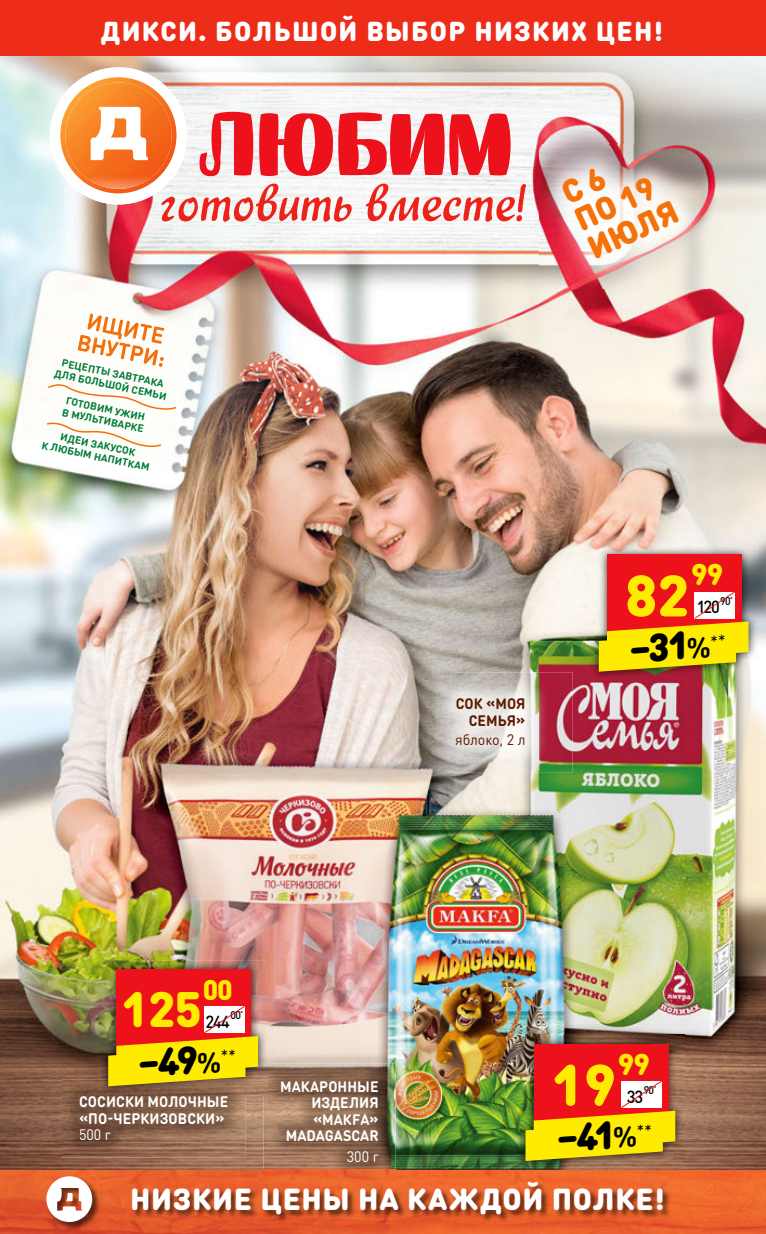
<style>
.page{position:relative;width:766px;height:1234px;background:#fff}
.page>*{position:absolute;margin:0;border:0;box-sizing:border-box;transform-origin:0 0}
.t1{font:900 57.45px "DIN Round Pro";color:#ffeb00}
.t2{font:55.5px "Express C";letter-spacing:.01em;color:#ed231a}
.t3{font:900 49.05px "DIN Round Pro";color:#ffeb00}
.t4{font:900 38.7px "DIN Round Pro";color:#000}
.t5{font:900 32.4px/30.6px "DIN Round Pro";color:#f5710a}
.t6{font:900 30px "DIN Round Pro";letter-spacing:.025em;color:#fff}
.t7{font:900 29.7px "DIN Round Pro";color:#ffeb00}
.t8{font:900 28.05px "DIN Round Pro";color:#ffeb00}
.t9{font:900 27px "DIN Round Pro";letter-spacing:.05em;color:#fff}
.t10{font:500 17.4px "DIN Round Pro";letter-spacing:-.07em;color:#000;scale:.95 1}
.t11{font:700 15px/16.5px "DIN Round Pro";letter-spacing:.005em;color:#fff;scale:.95 1}
.t12{font:700 15px/16.5px "DIN Round Pro";letter-spacing:.005em;color:#5c1a00;text-align:right;scale:.95 1}
.t13{font:15px "DIN Round Pro";color:#5c1a00;scale:.95 1}
.t14{font:15px "DIN Round Pro";color:#fff;scale:.95 1}
.t15{font:500 11.1px "DIN Round Pro";color:#000;scale:.95 1}
.t16{font:700 10.5px/11.9px "DIN Round Pro";color:#007c36;text-align:center}
.s1{font-weight:700;font-size:28.95px}
</style>
<div class="page">
<img style="left:0;top:56px;width:765px;height:1113px">
<svg style="left:48px;top:384px;width:128px;height:25px"></svg>
<svg style="left:47px;top:422px;width:114px;height:25px"></svg>
<div style="left:50px;top:67px;width:137px;height:137px;background:#fff;border-radius:50%"></div>
<svg style="left:60px;top:77px;width:116px;height:116px"></svg>
<img style="left:539px;top:145px;width:168px;height:143px">
<img style="left:451px;top:672px;width:121px;height:100px">
<img style="left:432px;top:674px;width:116px;height:96px">
<img style="left:62px;top:1078px;width:183px;height:78px">
<img style="left:80px;top:1096px;width:148px;height:11px">
<img style="left:263px;top:1063px;width:132px;height:106px">
<img style="left:86px;top:313px;width:79px;height:21px">
<img style="left:77px;top:334px;width:88px;height:33px">
<svg style="left:199px;top:112px;width:311px;height:64px"></svg>
<img style="left:99px;top:959px;width:168px;height:135px">
<img style="left:99px;top:1078px;width:146px;height:16px">
<img style="left:263px;top:1063px;width:4px;height:31px">
<div style="left:116px;top:969px;width:135px;height:85px;background:#ec111a"></div>
<svg style="left:108px;top:1006px;width:150px;height:80px"></svg>
<img style="left:516px;top:1034px;width:168px;height:135px">
<div style="left:533px;top:1043px;width:135px;height:86px;background:#ec111a"></div>
<svg style="left:525px;top:1080px;width:150px;height:80px"></svg>
<img style="left:589px;top:545px;width:168px;height:135px">
<div style="left:606px;top:554px;width:135px;height:86px;background:#ec111a"></div>
<svg style="left:598px;top:591px;width:150px;height:80px"></svg>
<div style="left:0;top:0;width:765px;height:56px;background:#ed2d19"></div>
<img style="left:0;top:1169px;width:765px;height:64px">
<img style="left:46px;top:1175px;width:55px;height:55px">
<svg style="left:46px;top:1175px;width:46px;height:46px"></svg>
<img style="left:132px;top:1181px;width:539px;height:41px">
<h3 class="t9" style="left:101px;top:11px;width:563px">ДИКСИ. БОЛЬШОЙ ВЫБОР НИЗКИХ ЦЕН!</h3>
<h2 class="t2" style="left:159px;top:165px;width:368px">готовить вместе!</h2>
<h3 class="t5" style="left:556px;top:178px;width:97px;rotate:-25deg">С 6<br>ПО 19<br>ИЮЛЯ</h3>
<p class="t16" style="left:58px;top:355px;width:116px;rotate:12deg">РЕЦЕПТЫ ЗАВТРАКА<br>ДЛЯ БОЛЬШОЙ СЕМЬИ</p>
<p class="t16" style="left:66px;top:394px;width:84px;text-align:left;rotate:12deg">ГОТОВИМ УЖИН<br>В МУЛЬТИВАРКЕ</p>
<p class="t16" style="left:46px;top:427px;width:111px;rotate:12deg">ИДЕИ ЗАКУСОК<br>К ЛЮБЫМ НАПИТКАМ</p>
<h3 class="t12" style="left:455px;top:695px;width:75px">СОК «МОЯ<br>СЕМЬЯ»</h3>
<h3 class="t13" style="left:455px;top:729px;width:76px">яблоко, 2 л</h3>
<h3 class="t7" style="left:691px;top:552px;width:34px">99</h3>
<h3 class="t10" style="left:696px;top:595px;width:26px">120</h3>
<h1 class="t1" style="left:625px;top:552px;width:65px">82</h1>
<p class="t15" style="left:720px;top:593px;width:15px">90<sup>*</sup></p>
<h3 class="t4" style="left:626px;top:619px;width:99px;rotate:-4deg">–31<span class="s1">%</span> <sup>**</sup></h3>
<h3 class="t8" style="left:203px;top:968px;width:32px">00</h3>
<h3 class="t10" style="left:205px;top:1009px;width:27px">244</h3>
<h3 class="t3" style="left:122px;top:971px;width:81px">125</h3>
<p class="t15" style="left:230px;top:1007px;width:15px">00<sup>*</sup></p>
<h3 class="t4" style="left:135px;top:1034px;width:100px;rotate:-4deg">–49<span class="s1">%</span> <sup>**</sup></h3>
<h3 class="t11" style="left:79px;top:1092px;width:158px">СОСИСКИ МОЛОЧНЫЕ «ПО-ЧЕРКИЗОВСКИ»</h3>
<h3 class="t14" style="left:79px;top:1124px;width:35px">500 г</h3>
<h3 class="t11" style="left:280px;top:1077px;width:105px;text-align:right">МАКАРОННЫЕ<br>ИЗДЕЛИЯ «МАКFА»<br>MADAGASCAR</h3>
<h3 class="t14" style="left:347px;top:1146px;width:35px">300 г</h3>
<h3 class="t7" style="left:617px;top:1041px;width:34px">99</h3>
<h3 class="t10" style="left:626px;top:1084px;width:19px">33</h3>
<h1 class="t1" style="left:552px;top:1041px;width:65px">19</h1>
<p class="t15" style="left:643px;top:1082px;width:15px">90<sup>*</sup></p>
<h3 class="t4" style="left:553px;top:1108px;width:98px;rotate:-4deg">–41<span class="s1">%</span> <sup>**</sup></h3>
<h3 class="t6" style="left:130px;top:1176px;width:536px">НИЗКИЕ ЦЕНЫ НА КАЖДОЙ ПОЛКЕ!</h3>
</div>
